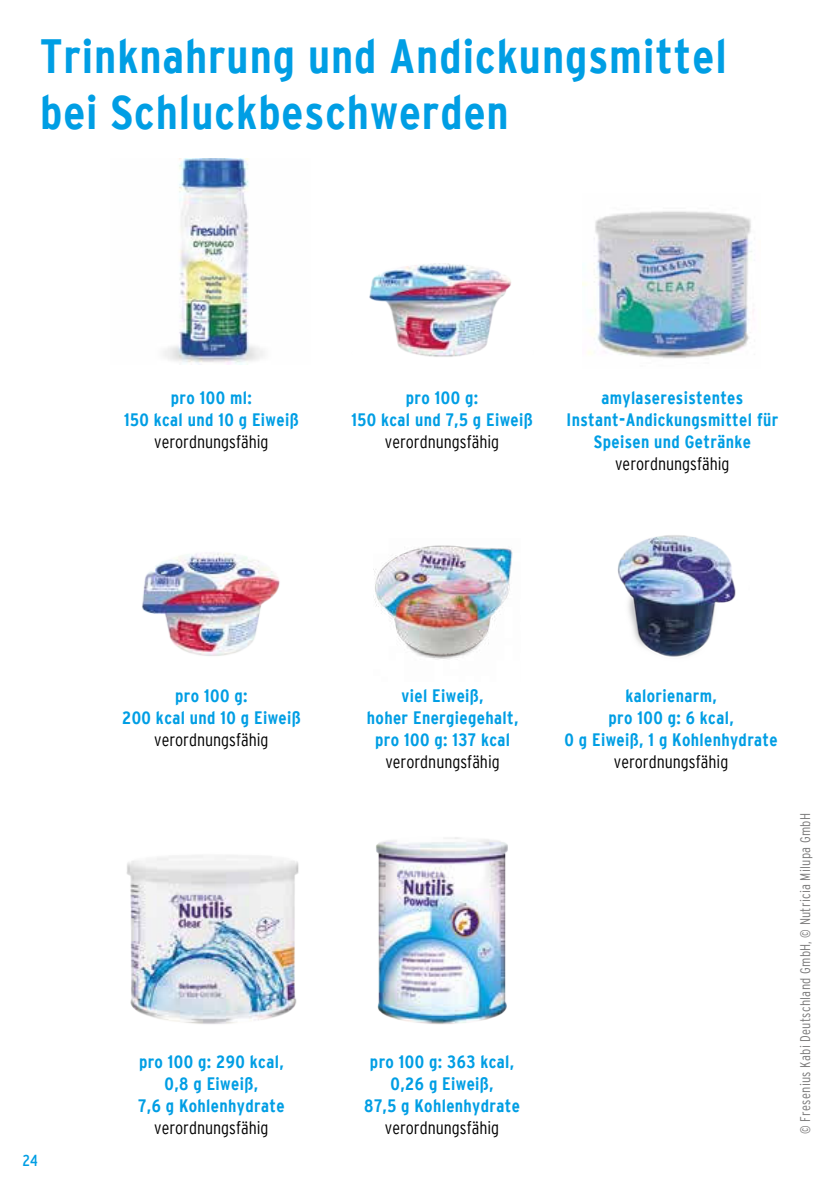
<style>
.page{position:relative;width:840px;height:1191px;background:#fff}
.page>*{position:absolute;margin:0;border:0;box-sizing:border-box;transform-origin:0 0}
.t1{font:700 condensed 48px/56px "Interstate";letter-spacing:.02em;color:#009ee4}
.t2{font:700 condensed 18px/22px "Interstate";letter-spacing:.02em;color:#009ee4;text-align:center}
.t3{font:300 condensed 18px "Interstate";color:#000}
.t4{font:16px "Inter Reg Con";color:#009ee4}
.t5{font:300 condensed 14px "Interstate";letter-spacing:.02em;color:#7c7b7b}
</style>
<div class="page">
<img style="left:369px;top:264px;width:142px;height:93px">
<img style="left:582px;top:211px;width:172px;height:148px">
<img style="left:373px;top:545px;width:140px;height:115px">
<img style="left:142px;top:552px;width:138px;height:104px">
<img style="left:376px;top:837px;width:132px;height:188px">
<img style="left:126px;top:855px;width:173px;height:169px">
<img style="left:617px;top:535px;width:119px;height:122px">
<img style="left:163px;top:158px;width:101px;height:207px">
<h1 class="t1" style="left:40px;top:30px;width:687px">Trinknahrung und Andickungsmittel bei Schluckbeschwerden</h1>
<p class="t2" style="left:124px;top:387px;width:176px">pro 100 ml:<br>150 kcal und 10 g Eiweiß</p>
<p class="t3" style="left:154px;top:433px;width:116px">verordnungsfähig</p>
<p class="t2" style="left:351px;top:387px;width:183px">pro 100 g:<br>150 kcal und 7,5 g Eiweiß</p>
<p class="t3" style="left:385px;top:433px;width:116px">verordnungsfähig</p>
<p class="t2" style="left:566px;top:387px;width:213px">amylaseresistentes<br>Instant-Andickungsmittel für<br>Speisen und Getränke</p>
<p class="t3" style="left:615px;top:455px;width:116px">verordnungsfähig</p>
<p class="t4" style="left:22px;top:1153px;width:17px">24</p>
<p class="t2" style="left:122px;top:685px;width:180px">pro 100 g:<br>200 kcal und 10 g Eiweiß</p>
<p class="t3" style="left:154px;top:731px;width:116px">verordnungsfähig</p>
<p class="t2" style="left:138px;top:1051px;width:148px">pro 100 g: 290 kcal,<br>0,8 g Eiweiß,<br>7,6 g Kohlenhydrate</p>
<p class="t3" style="left:154px;top:1119px;width:116px">verordnungsfähig</p>
<p class="t2" style="left:367px;top:685px;width:153px">viel Eiweiß,<br>hoher Energiegehalt, pro 100 g: 137 kcal</p>
<p class="t3" style="left:385px;top:754px;width:116px">verordnungsfähig</p>
<p class="t2" style="left:364px;top:1051px;width:157px">pro 100 g: 363 kcal,<br>0,26 g Eiweiß,<br>87,5 g Kohlenhydrate</p>
<p class="t3" style="left:385px;top:1119px;width:116px">verordnungsfähig</p>
<p class="t2" style="left:564px;top:685px;width:215px">kalorienarm,<br>pro 100 g: 6 kcal,<br>0 g Eiweiß, 1 g Kohlenhydrate</p>
<p class="t3" style="left:613px;top:754px;width:116px">verordnungsfähig</p>
<p class="t5" style="left:798px;top:1133px;width:322px;rotate:-90deg">© Fresenius Kabi Deutschland GmbH, © Nutricia Milupa GmbH</p>
</div>
